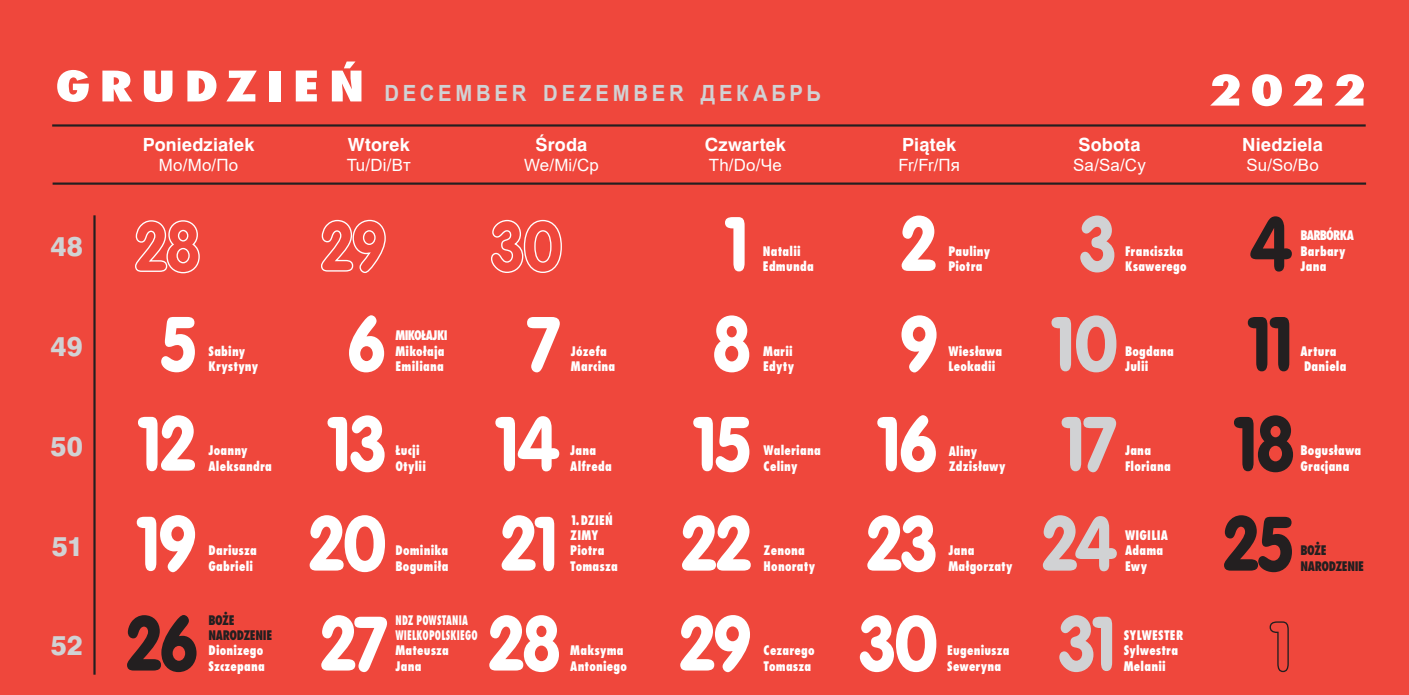
<style>
.page{position:relative;width:1409px;height:695px;background:#fff}
.page>*{position:absolute;margin:0;border:0;box-sizing:border-box;transform-origin:0 0}
.t1{font:74.38px/99.8px "VAG Rounded PL";letter-spacing:-.035em;color:#fff;text-align:center;scale:.9 1}
.t2{font:74.38px "VAG Rounded PL";letter-spacing:-.035em;color:#231f20;scale:.9 1}
.t3{font:74.38px "VAG Rounded PL";letter-spacing:-.04em;color:#d1d2d4;scale:.9 1}
.t4{font:800 40.95px "Fujiyama";color:#fff;scale:1.36 1}
.t5{font:25.38px "Swis 721 Hv PL";letter-spacing:.005em;color:#d1d2d4}
.t6{font:700 22.4px "Arial";letter-spacing:.185em;color:#d1d2d4;scale:.91 1}
.t7{font:16.97px "Arial";letter-spacing:.005em;color:#fff}
.t8{font:700 16.97px "Swis 721 PL";letter-spacing:.005em;color:#fff}
.t9{font:800 12.78px/15.2px "Fujiyama";letter-spacing:.02em;color:#fff;scale:.92 1}
.t10{font:800 12.78px/15.2px "Fujiyama";letter-spacing:.02em;color:#fff;scale:.75 1}
.t11{font:800 12.78px/15.2px "Fujiyama";letter-spacing:-.03em;color:#231f20;scale:.92 1}
.s1{font-family:"Fujiyama";font-weight:800;font-size:40.95px;color:#fff}
</style>
<div class="page">
<div style="left:0;top:0;width:1409px;height:694px;background:#ef473c"></div>
<svg style="left:321px;top:219px;width:65px;height:54px"></svg>
<svg style="left:491px;top:219px;width:71px;height:54px"></svg>
<svg style="left:1269px;top:621px;width:20px;height:51px"></svg>
<svg style="left:135px;top:220px;width:65px;height:54px"></svg>
<hr style="left:52px;top:124px;width:1314px;height:3px;background:#231f20">
<hr style="left:53px;top:182px;width:1313px;height:3px;background:#231f20">
<hr style="left:93px;top:215px;width:3px;height:459px;background:#231f20">
<h3 class="t6" style="left:55px;top:78px;width:843px"><span class="s1">GRUDZIEŃ</span> DECEMBER DEZEMBER ДЕКAБРЬ</h3>
<h2 class="t4" style="left:1208px;top:63px;width:118px">2022</h2>
<h3 class="t8" style="left:143px;top:133px;width:113px">Poniedziałek</h3>
<h3 class="t7" style="left:159px;top:153px;width:81px">Mo/Mo/Пo</h3>
<h3 class="t8" style="left:348px;top:133px;width:63px">Wtorek</h3>
<h3 class="t7" style="left:347px;top:153px;width:65px">Tu/Di/Вт</h3>
<h3 class="t8" style="left:535px;top:133px;width:53px">Środa</h3>
<h3 class="t7" style="left:524px;top:153px;width:76px">We/Mi/Ср</h3>
<h3 class="t8" style="left:705px;top:133px;width:83px">Czwartek</h3>
<h3 class="t7" style="left:709px;top:153px;width:74px">Th/Do/Че</h3>
<h3 class="t8" style="left:902px;top:133px;width:55px">Piątek</h3>
<h3 class="t7" style="left:898px;top:153px;width:63px">Fr/Fr/Πя</h3>
<h3 class="t8" style="left:1078px;top:133px;width:64px">Sobota</h3>
<h3 class="t7" style="left:1073px;top:153px;width:74px">Sa/Sa/Сy</h3>
<h3 class="t8" style="left:1242px;top:133px;width:82px">Niedziela</h3>
<h3 class="t7" style="left:1246px;top:153px;width:74px">Su/So/Bo</h3>
<h3 class="t5" style="left:50px;top:229px;width:34px">48</h3>
<h1 class="t1" style="left:726px;top:192px;width:29px">1</h1>
<p class="t9" style="left:763px;top:243px;width:57px">Natalii<br>Edmunda</p>
<h1 class="t1" style="left:901px;top:192px;width:41px">2</h1>
<h1 class="t3" style="left:1080px;top:196px;width:42px">3</h1>
<p class="t9" style="left:948px;top:243px;width:47px">Pauliny<br>Piotra</p>
<p class="t9" style="left:1125px;top:243px;width:69px">Franciszka<br>Ksawerego</p>
<h1 class="t2" style="left:1250px;top:196px;width:49px">4</h1>
<p class="t9" style="left:1300px;top:228px;width:59px">BARBÓRKA<br>Barbary<br>Jana</p>
<h3 class="t5" style="left:51px;top:329px;width:34px">49</h3>
<h3 class="t5" style="left:51px;top:429px;width:34px">50</h3>
<h3 class="t5" style="left:52px;top:529px;width:33px">51</h3>
<h1 class="t1" style="left:162px;top:292px;width:40px">5</h1>
<h1 class="t1" style="left:309px;top:292px;width:88px">6<br>13<br>20</h1>
<p class="t9" style="left:208px;top:343px;width:56px">Sabiny<br>Krystyny</p>
<h1 class="t1" style="left:139px;top:392px;width:65px">12</h1>
<p class="t9" style="left:208px;top:442px;width:70px">Joanny<br>Aleksandra</p>
<h1 class="t1" style="left:138px;top:492px;width:67px">19</h1>
<p class="t9" style="left:208px;top:542px;width:54px">Dariusza<br>Gabrieli</p>
<p class="t9" style="left:395px;top:327px;width:58px">MIKOŁAJKI<br>Mikołaja<br>Emiliana</p>
<p class="t9" style="left:395px;top:442px;width:35px">Łucji<br>Otylii</p>
<p class="t9" style="left:395px;top:542px;width:59px">Dominika<br>Bogumiła</p>
<h1 class="t1" style="left:528px;top:292px;width:37px">7</h1>
<p class="t9" style="left:571px;top:343px;width:50px">Józefa<br>Marcina</p>
<h1 class="t1" style="left:496px;top:392px;width:72px">14</h1>
<p class="t9" style="left:570px;top:442px;width:47px">Jana<br>Alfreda</p>
<h1 class="t1" style="left:501px;top:492px;width:67px">21</h1>
<p class="t9" style="left:570px;top:512px;width:53px">1. DZIEŃ<br>ZIMY<br>Piotra<br>Tomasza</p>
<h1 class="t1" style="left:713px;top:292px;width:43px">8</h1>
<p class="t9" style="left:763px;top:343px;width:35px">Marii<br>Edyty</p>
<h1 class="t1" style="left:694px;top:392px;width:65px">15</h1>
<p class="t9" style="left:764px;top:442px;width:64px">Waleriana<br>Celiny</p>
<h1 class="t1" style="left:682px;top:492px;width:80px">22</h1>
<p class="t9" style="left:764px;top:542px;width:58px">Zenona<br>Honoraty</p>
<h1 class="t1" style="left:900px;top:292px;width:44px">9</h1>
<p class="t9" style="left:948px;top:343px;width:60px">Wiesława<br>Leokadii</p>
<h1 class="t1" style="left:878px;top:392px;width:67px">16</h1>
<p class="t9" style="left:949px;top:443px;width:63px">Aliny<br>Zdzisławy</p>
<h1 class="t3" style="left:1052px;top:296px;width:75px">10</h1>
<p class="t9" style="left:1125px;top:343px;width:55px">Bogdana<br>Julii</p>
<h1 class="t3" style="left:1062px;top:396px;width:61px">17</h1>
<p class="t9" style="left:1125px;top:442px;width:51px">Jana<br>Floriana</p>
<h1 class="t2" style="left:1249px;top:296px;width:53px">11</h1>
<p class="t9" style="left:1300px;top:343px;width:52px">Artura<br>Daniela</p>
<h1 class="t2" style="left:1235px;top:396px;width:67px">18</h1>
<p class="t9" style="left:1300px;top:442px;width:68px">Bogusława<br>Gracjana</p>
<h1 class="t3" style="left:1042px;top:495px;width:85px">24</h1>
<h1 class="t1" style="left:867px;top:492px;width:81px">23</h1>
<h1 class="t2" style="left:1224px;top:495px;width:80px">25</h1>
<p class="t9" style="left:1125px;top:527px;width:48px">WIGILIA<br>Adama<br>Ewy</p>
<p class="t9" style="left:948px;top:542px;width:71px">Jana<br>Małgorzaty</p>
<p class="t11" style="left:1300px;top:542px;width:71px">BOŻE<br>NARODZENIE</p>
<h3 class="t5" style="left:51px;top:628px;width:33px">52</h3>
<h1 class="t2" style="left:127px;top:595px;width:81px">26</h1>
<p class="t11" style="left:208px;top:612px;width:71px">BOŻE<br>NARODZENIE</p>
<p class="t9" style="left:208px;top:642px;width:63px">Dionizego<br>Szczepana</p>
<h1 class="t1" style="left:321px;top:592px;width:75px">27</h1>
<p class="t10" style="left:395px;top:612px;width:111px">NDZ POWSTANIA<br>WIELKOPOLSKIEGO<br>Mateusza<br>Jana</p>
<h1 class="t1" style="left:489px;top:592px;width:80px">28</h1>
<p class="t9" style="left:570px;top:642px;width:63px">Maksyma<br>Antoniego</p>
<h1 class="t1" style="left:680px;top:592px;width:81px">29</h1>
<p class="t9" style="left:764px;top:642px;width:57px">Cezarego<br>Tomasza</p>
<h1 class="t1" style="left:860px;top:592px;width:89px">30</h1>
<p class="t9" style="left:947px;top:642px;width:69px">Eugeniusza<br>Seweryna</p>
<h1 class="t3" style="left:1059px;top:595px;width:67px">31</h1>
<p class="t9" style="left:1124px;top:627px;width:66px">SYLWESTER<br>Sylwestra<br>Melanii</p>
</div>
